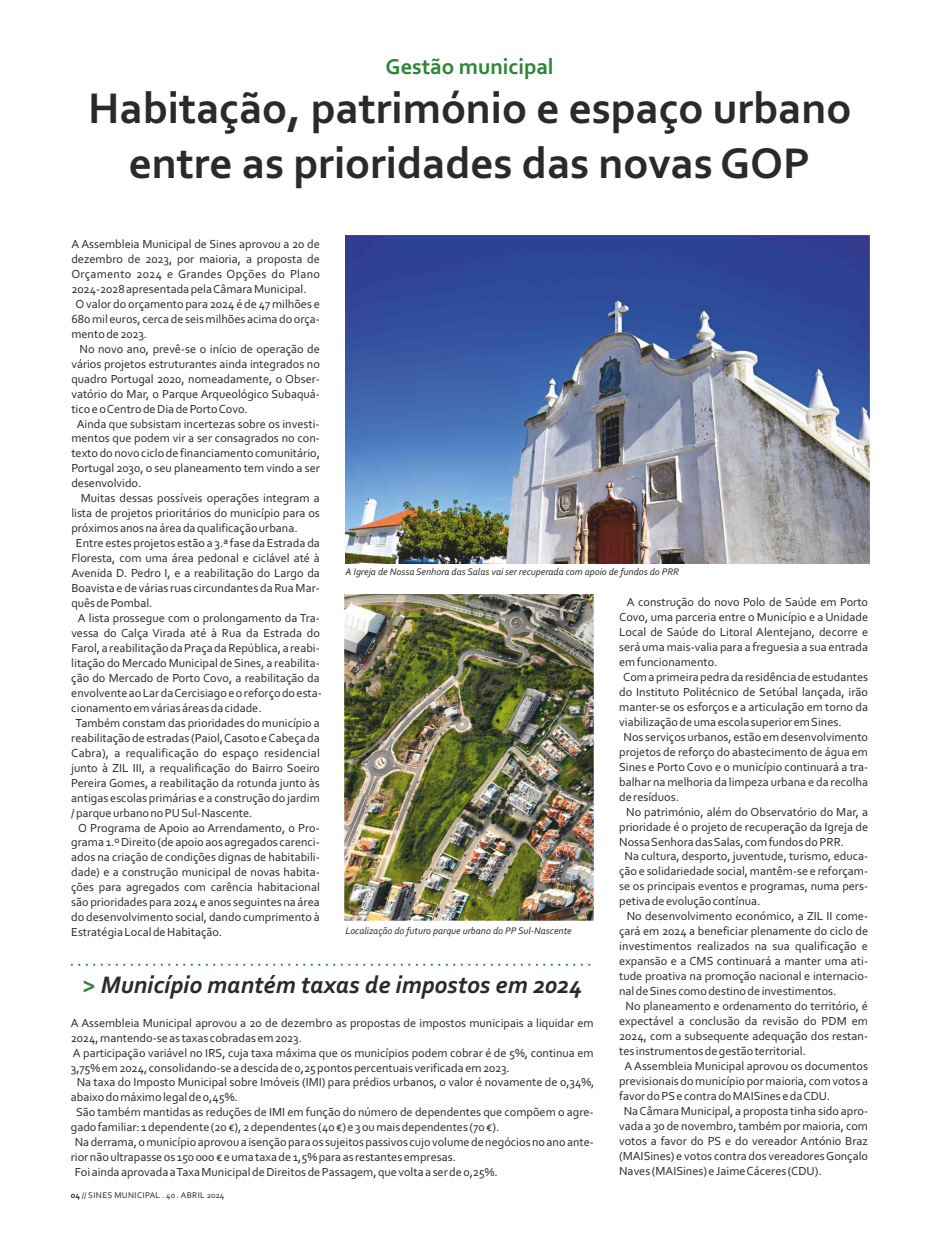
<style>
.page{position:relative;width:939px;height:1241px;background:#fff}
.page>*{position:absolute;margin:0;border:0;box-sizing:border-box;transform-origin:0 0}
.t1{font:700 45px/54.9px "Corbel";color:#2b2a29;text-align:center}
.t2{font:italic 700 25px "Corbel";color:#2b2a29}
.t3{font:700 22.5px "Corbel";color:#2d8536}
.t4{font:12.25px "Corbel";color:#2b2a29}
.t5{font:12.25px "Corbel";letter-spacing:.02em;color:#2b2a29}
.t6{font:italic 10px "Corbel";color:#2b2a29}
.t7{font:8.75px "Corbel";letter-spacing:.04em;color:#2b2a29}
.s1{color:#2d8536}
.s2{font-weight:700}
</style>
<div class="page">
<img style="left:345px;top:594px;width:249px;height:326px">
<svg style="left:71px;top:963px;width:520px;height:2px"></svg>
<img style="left:345px;top:235px;width:524px;height:328px">
<h3 class="t3" style="left:386px;top:57px;width:170px">Gestão municipal</h3>
<h1 class="t1" style="left:88px;top:85px;width:765px">Habitação, património e espaço urbano entre as prioridades das novas GOP</h1>
<p class="t4" style="left:71px;top:239px;width:250px">A Assembleia Municipal de Sines aprovou a 20 de</p>
<p class="t4" style="left:71px;top:254px;width:250px">dezembro de 2023, por maioria, a proposta de</p>
<p class="t5" style="left:71px;top:269px;width:250px">Orçamento 2024 e Grandes Opções do Plano</p>
<p class="t4" style="left:71px;top:284px;width:237px">2024-2028 apresentada pela Câmara Municipal.</p>
<p class="t4" style="left:76px;top:298px;width:246px">O valor do orçamento para 2024 é de 47 milhões e</p>
<p class="t4" style="left:71px;top:313px;width:250px">680 mil euros, cerca de seis milhões acima do orça-</p>
<p class="t4" style="left:71px;top:328px;width:77px">mento de 2023.</p>
<p class="t4" style="left:80px;top:343px;width:242px">No novo ano, prevê-se o início de operação de</p>
<p class="t4" style="left:71px;top:358px;width:250px">vários projetos estruturantes ainda integrados no</p>
<p class="t4" style="left:71px;top:373px;width:250px">quadro Portugal 2020, nomeadamente, o Obser-</p>
<p class="t4" style="left:71px;top:388px;width:250px">vatório do Mar, o Parque Arqueológico Subaquá-</p>
<p class="t4" style="left:71px;top:403px;width:178px">tico e o Centro de Dia de Porto Covo.</p>
<p class="t4" style="left:77px;top:418px;width:244px">Ainda que subsistam incertezas sobre os investi-</p>
<p class="t4" style="left:71px;top:433px;width:250px">mentos que podem vir a ser consagrados no con-</p>
<p class="t4" style="left:71px;top:448px;width:250px">texto do novo ciclo de financiamento comunitário,</p>
<p class="t4" style="left:71px;top:463px;width:250px">Portugal 2030, o seu planeamento tem vindo a ser</p>
<p class="t4" style="left:71px;top:478px;width:72px">desenvolvido.</p>
<p class="t4" style="left:81px;top:493px;width:241px">Muitas dessas possíveis operações integram a</p>
<p class="t4" style="left:71px;top:508px;width:250px">lista de projetos prioritários do município para os</p>
<p class="t4" style="left:71px;top:523px;width:228px">próximos anos na área da qualificação urbana.</p>
<p class="t4" style="left:76px;top:538px;width:245px">Entre estes projetos estão a 3.ª fase da Estrada da</p>
<p class="t4" style="left:71px;top:553px;width:250px">Floresta, com uma área pedonal e ciclável até à</p>
<p class="t4" style="left:71px;top:568px;width:250px">Avenida D. Pedro I, e a reabilitação do Largo da</p>
<p class="t4" style="left:71px;top:583px;width:250px">Boavista e de várias ruas circundantes da Rua Mar-</p>
<p class="t4" style="left:71px;top:598px;width:83px">quês de Pombal.</p>
<p class="t4" style="left:78px;top:612px;width:243px">A lista prossegue com o prolongamento da Tra-</p>
<p class="t4" style="left:71px;top:627px;width:250px">vessa do Calça Virada até à Rua da Estrada do</p>
<p class="t4" style="left:71px;top:642px;width:250px">Farol, a reabilitação da Praça da República, a reabi-</p>
<p class="t4" style="left:71px;top:657px;width:250px">litação do Mercado Municipal de Sines, a reabilita-</p>
<p class="t4" style="left:71px;top:672px;width:250px">ção do Mercado de Porto Covo, a reabilitação da</p>
<p class="t4" style="left:71px;top:687px;width:252px">envolvente ao Lar da Cercisiago e o reforço do esta-</p>
<p class="t4" style="left:71px;top:702px;width:192px">cionamento em várias áreas da cidade.</p>
<p class="t4" style="left:76px;top:717px;width:246px">Também constam das prioridades do município a</p>
<p class="t4" style="left:71px;top:732px;width:250px">reabilitação de estradas (Paiol, Casoto e Cabeça da</p>
<p class="t4" style="left:71px;top:747px;width:250px">Cabra), a requalificação do espaço residencial</p>
<p class="t4" style="left:71px;top:762px;width:250px">junto à ZIL III, a requalificação do Bairro Soeiro</p>
<p class="t4" style="left:71px;top:777px;width:250px">Pereira Gomes, a reabilitação da rotunda junto às</p>
<p class="t4" style="left:71px;top:792px;width:250px">antigas escolas primárias e a construção do jardim</p>
<p class="t4" style="left:71px;top:807px;width:183px">/ parque urbano no PU Sul-Nascente.</p>
<p class="t4" style="left:78px;top:822px;width:243px">O Programa de Apoio ao Arrendamento, o Pro-</p>
<p class="t4" style="left:71px;top:837px;width:250px">grama 1.º Direito (de apoio aos agregados carenci-</p>
<p class="t4" style="left:71px;top:852px;width:250px">ados na criação de condições dignas de habitabili-</p>
<p class="t4" style="left:71px;top:867px;width:250px">dade) e a construção municipal de novas habita-</p>
<p class="t4" style="left:71px;top:882px;width:250px">ções para agregados com carência habitacional</p>
<p class="t4" style="left:71px;top:897px;width:250px">são prioridades para 2024 e anos seguintes na área</p>
<p class="t4" style="left:71px;top:912px;width:250px">do desenvolvimento social, dando cumprimento à</p>
<p class="t4" style="left:71px;top:927px;width:152px">Estratégia Local de Habitação.</p>
<p class="t6" style="left:345px;top:567px;width:335px">A Igreja de Nossa Senhora das Salas vai ser recuperada com apoio de fundos do PRR</p>
<p class="t4" style="left:627px;top:597px;width:243px">A construção do novo Polo de Saúde em Porto</p>
<p class="t4" style="left:619px;top:612px;width:250px">Covo, uma parceria entre o Município e a Unidade</p>
<p class="t4" style="left:619px;top:626px;width:250px">Local de Saúde do Litoral Alentejano, decorre e</p>
<p class="t4" style="left:619px;top:641px;width:250px">será uma mais-valia para a freguesia a sua entrada</p>
<p class="t4" style="left:619px;top:656px;width:100px">em funcionamento.</p>
<p class="t4" style="left:623px;top:671px;width:246px">Com a primeira pedra da residência de estudantes</p>
<p class="t4" style="left:619px;top:686px;width:250px">do Instituto Politécnico de Setúbal lançada, irão</p>
<p class="t4" style="left:619px;top:701px;width:250px">manter-se os esforços e a articulação em torno da</p>
<p class="t4" style="left:619px;top:716px;width:224px">viabilização de uma escola superior em Sines.</p>
<p class="t4" style="left:624px;top:731px;width:246px">Nos serviços urbanos, estão em desenvolvimento</p>
<p class="t4" style="left:619px;top:746px;width:250px">projetos de reforço do abastecimento de água em</p>
<p class="t4" style="left:619px;top:761px;width:250px">Sines e Porto Covo e o município continuará a tra-</p>
<p class="t4" style="left:619px;top:776px;width:250px">balhar na melhoria da limpeza urbana e da recolha</p>
<p class="t4" style="left:619px;top:791px;width:61px">de resíduos.</p>
<p class="t4" style="left:626px;top:806px;width:243px">No património, além do Observatório do Mar, a</p>
<p class="t4" style="left:619px;top:821px;width:250px">prioridade é o projeto de recuperação da Igreja de</p>
<p class="t4" style="left:619px;top:836px;width:227px">Nossa Senhora das Salas, com fundos do PRR.</p>
<p class="t4" style="left:625px;top:851px;width:245px">Na cultura, desporto, juventude, turismo, educa-</p>
<p class="t4" style="left:619px;top:866px;width:250px">ção e solidariedade social, mantêm-se e reforçam-</p>
<p class="t4" style="left:619px;top:881px;width:250px">se os principais eventos e programas, numa pers-</p>
<p class="t4" style="left:619px;top:896px;width:143px">petiva de evolução contínua.</p>
<p class="t4" style="left:627px;top:911px;width:243px">No desenvolvimento económico, a ZIL II come-</p>
<p class="t4" style="left:619px;top:926px;width:250px">çará em 2024 a beneficiar plenamente do ciclo de</p>
<p class="t4" style="left:619px;top:940px;width:250px">investimentos realizados na sua qualificação e</p>
<p class="t4" style="left:619px;top:955px;width:250px">expansão e a CMS continuará a manter uma ati-</p>
<p class="t4" style="left:619px;top:970px;width:250px">tude proativa na promoção nacional e internacio-</p>
<p class="t4" style="left:619px;top:985px;width:219px">nal de Sines como destino de investimentos.</p>
<p class="t4" style="left:626px;top:1000px;width:244px">No planeamento e ordenamento do território, é</p>
<p class="t4" style="left:619px;top:1015px;width:250px">expectável a conclusão da revisão do PDM em</p>
<p class="t4" style="left:619px;top:1030px;width:250px">2024, com a subsequente adequação dos restan-</p>
<p class="t4" style="left:619px;top:1045px;width:188px">tes instrumentos de gestão territorial.</p>
<p class="t4" style="left:625px;top:1060px;width:245px">A Assembleia Municipal aprovou os documentos</p>
<p class="t4" style="left:619px;top:1075px;width:250px">previsionais do município por maioria, com votos a</p>
<p class="t4" style="left:619px;top:1090px;width:212px">favor do PS e contra do MAISines e da CDU.</p>
<p class="t4" style="left:624px;top:1105px;width:246px">Na Câmara Municipal, a proposta tinha sido apro-</p>
<p class="t4" style="left:619px;top:1120px;width:250px">vada a 30 de novembro, também por maioria, com</p>
<p class="t4" style="left:619px;top:1135px;width:250px">votos a favor do PS e do vereador António Braz</p>
<p class="t4" style="left:619px;top:1150px;width:250px">(MAISines) e votos contra dos vereadores Gonçalo</p>
<p class="t4" style="left:619px;top:1165px;width:204px">Naves (MAISines) e Jaime Cáceres (CDU).</p>
<p class="t6" style="left:345px;top:926px;width:228px">Localização do futuro parque urbano do PP Sul-Nascente</p>
<h2 class="t2" style="left:82px;top:974px;width:501px"><span class="s1">&gt;</span> Município mantém taxas de impostos em 2024</h2>
<p class="t4" style="left:71px;top:1017px;width:524px">A Assembleia Municipal aprovou a 20 de dezembro as propostas de impostos municipais a liquidar em</p>
<p class="t4" style="left:71px;top:1032px;width:233px">2024, mantendo-se as taxas cobradas em 2023.</p>
<p class="t4" style="left:73px;top:1047px;width:522px">A participação variável no IRS, cuja taxa máxima que os municípios podem cobrar é de 5%, continua em</p>
<p class="t4" style="left:71px;top:1062px;width:440px">3,75% em 2024, consolidando-se a descida de 0,25 pontos percentuais verificada em 2023.</p>
<p class="t4" style="left:77px;top:1077px;width:519px">Na taxa do Imposto Municipal sobre Imóveis (IMI) para prédios urbanos, o valor é novamente de 0,34%,</p>
<p class="t4" style="left:71px;top:1092px;width:168px">abaixo do máximo legal de 0,45%.</p>
<p class="t4" style="left:76px;top:1107px;width:519px">São também mantidas as reduções de IMI em função do número de dependentes que compõem o agre-</p>
<p class="t4" style="left:71px;top:1121px;width:430px">gado familiar: 1 dependente (20 €), 2 dependentes (40 €) e 3 ou mais dependentes (70 €).</p>
<p class="t4" style="left:75px;top:1136px;width:521px">Na derrama, o município aprovou a isenção para os sujeitos passivos cujo volume de negócios no ano ante-</p>
<p class="t4" style="left:71px;top:1151px;width:387px">rior não ultrapasse os 150 000 € e uma taxa de 1,5% para as restantes empresas.</p>
<p class="t4" style="left:75px;top:1166px;width:425px">Foi ainda aprovada a Taxa Municipal de Direitos de Passagem, que volta a ser de 0,25%.</p>
<p class="t7" style="left:71px;top:1190px;width:155px"><span class="s2">04</span> // SINES MUNICIPAL . 40 . ABRIL 2024</p>
</div>
